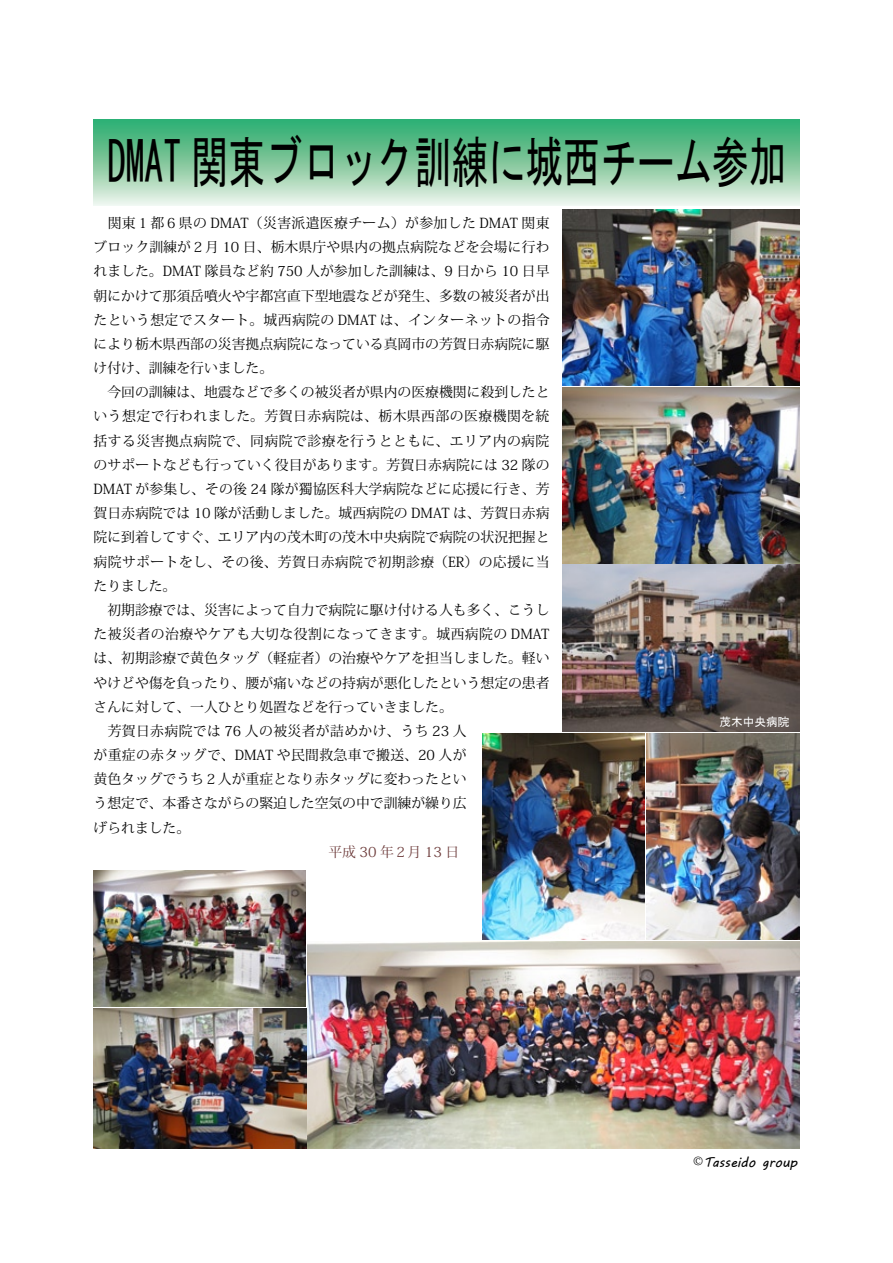
<style>
.page{position:relative;width:893px;height:1263px;background:#fff}
.page>*{position:absolute;margin:0;border:0;box-sizing:border-box;transform-origin:0 0}
.t1{font:55.8px "MS Gothic";color:#000;scale:.67 1}
.t2{font:13.8px/24.2px "Koz Min Pro";color:#000}
.t3{font:13.8px "MV Boli";color:#000}
.t4{font:11.7px "MS Gothic";color:#fff}
.s1{font-family:"Koz Min Pro"}
</style>
<div class="page">
<div style="left:94px;top:119px;width:705px;height:86px;background:linear-gradient(to bottom,#24a765,#e6eee0)"></div>
<img style="left:308px;top:941px;width:491px;height:208px">
<img style="left:562px;top:388px;width:237px;height:175px">
<img style="left:483px;top:733px;width:316px;height:207px">
<img style="left:562px;top:565px;width:237px;height:167px">
<img style="left:562px;top:209px;width:237px;height:176px">
<img style="left:94px;top:1008px;width:212px;height:140px">
<img style="left:94px;top:870px;width:212px;height:136px">
<h1 class="t1" style="left:107px;top:134px;width:1015px">DMAT 関東ブロック訓練に城西チーム参加</h1>
<p class="t2" style="left:94px;top:210px;width:458px">　関東１都６県の DMAT（災害派遣医療チーム）が参加した DMAT 関東ブロック訓練が２月 10 日、栃木県庁や県内の拠点病院などを会場に行われました。DMAT 隊員など約 750 人が参加した訓練は、9 日から 10 日早朝にかけて那須岳噴火や宇都宮直下型地震などが発生、多数の被災者が出たという想定でスタート。城西病院の DMAT は、インターネットの指令により栃木県西部の災害拠点病院になっている真岡市の芳賀日赤病院に駆け付け、訓練を行いました。<br>　今回の訓練は、地震などで多くの被災者が県内の医療機関に殺到したという想定で行われました。芳賀日赤病院は、栃木県西部の医療機関を統括する災害拠点病院で、同病院で診療を行うとともに、エリア内の病院のサポートなども行っていく役目があります。芳賀日赤病院には 32 隊のDMAT が参集し、その後 24 隊が獨協医科大学病院などに応援に行き、芳賀日赤病院では 10 隊が活動しました。城西病院の DMAT は、芳賀日赤病院に到着してすぐ、エリア内の茂木町の茂木中央病院で病院の状況把握と病院サポートをし、その後、芳賀日赤病院で初期診療（ER）の応援に当たりました。<br>　初期診療では、災害によって自力で病院に駆け付ける人も多く、こうした被災者の治療やケアも大切な役割になってきます。城西病院の DMATは、初期診療で黄色タッグ（軽症者）の治療やケアを担当しました。軽いやけどや傷を負ったり、腰が痛いなどの持病が悪化したという想定の患者さんに対して、一人ひとり処置などを行っていきました。<br>　芳賀日赤病院では 76 人の被災者が詰めかけ、うち 23 人<br>が重症の赤タッグで、DMAT や民間救急車で搬送、20 人が<br>黄色タッグでうち２人が重症となり赤タッグに変わったとい<br>う想定で、本番さながらの緊迫した空気の中で訓練が繰り広<br>げられました。</p>
<p class="t4" style="left:719px;top:716px;width:72px">茂木中央病院</p>
<p class="t3" style="left:693px;top:1153px;width:64px"><span class="s1">©</span>Tasseido</p>
<p class="t3" style="left:762px;top:1153px;width:37px">group</p>
</div>
